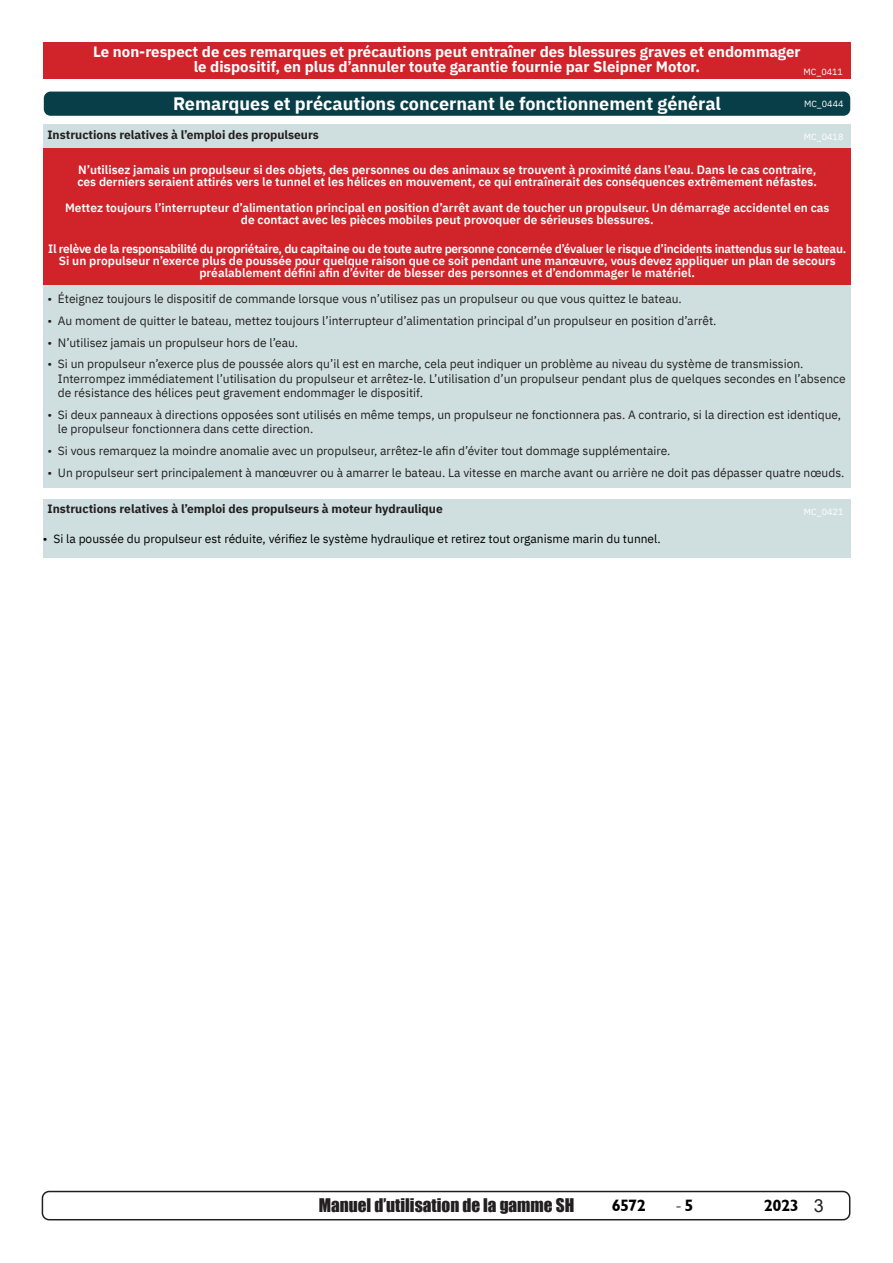
<style>
.page{position:relative;width:893px;height:1263px;background:#fff}
.page>*{position:absolute;margin:0;border:0;box-sizing:border-box;transform-origin:0 0}
.t1{font:700 18px "IBM Plex Sans";color:#fff}
.t2{font:18px "Minion Pro";color:#231f20}
.t3{font:17.25px "Impact";color:#231f20}
.t4{font:16.5px "Garrison Sans BOLD";letter-spacing:-.035em;color:#000}
.t5{font:700 15px/15px "IBM Plex Sans";color:#fff;text-align:center}
.t6{font:12px/14.4px "IBM Plex Sans";color:#231f20}
.t7{font:600 12px/12px "IBM Plex Sans";color:#fff;text-align:center}
.t8{font:700 12px "IBM Plex Sans";color:#231f20}
.t9{font:12px "IBM Plex Sans";color:#000}
.t10{font:9px "IBM Plex Sans";color:#fff}
.s1{font-family:"Garrison Sans BOLD";font-size:16.5px;color:#000}
.s2{font-family:"Arial";font-size:18px;color:#231f20}
</style>
<div class="page">
<div style="left:42px;top:1191px;width:808px;height:29px;border:2px solid #231f20;border-radius:7px"></div>
<div style="left:43px;top:499px;width:808px;height:59px;background:#cfdfdf"></div>
<div style="left:43px;top:125px;width:808px;height:363px;background:#cfdfdf"></div>
<div style="left:44px;top:148px;width:807px;height:137px;background:#d1232a"></div>
<div style="left:43px;top:43px;width:808px;height:36px;background:#d1232a"></div>
<div style="left:44px;top:92px;width:806px;height:24px;background:#083e48;border-radius:7px"></div>
<p class="t5" style="left:93px;top:43px;width:709px">Le non-respect de ces remarques et précautions peut entraîner des blessures graves et endommager le dispositif, en plus d’annuler toute garantie fournie par Sleipner Motor.</p>
<p class="t10" style="left:804px;top:65px;width:41px">MC_0411</p>
<p class="t1" style="left:173px;top:89px;width:549px">Remarques et précautions concernant le fonctionnement général</p>
<p class="t10" style="left:804px;top:96px;width:41px">MC_0444</p>
<p class="t8" style="left:47px;top:125px;width:273px">Instructions relatives à l’emploi des propulseurs</p>
<p class="t7" style="left:77px;top:163px;width:741px;text-align:left">N’utilisez jamais un propulseur si des objets, des personnes ou des animaux se trouvent à proximité dans l’eau. Dans le cas contraire, ces derniers seraient attirés vers le tunnel et les hélices en mouvement, ce qui entraînerait des conséquences extrêmement néfastes.</p>
<p class="t7" style="left:65px;top:201px;width:766px">Mettez toujours l’interrupteur d’alimentation principal en position d’arrêt avant de toucher un propulseur. Un démarrage accidentel en cas de contact avec les pièces mobiles peut provoquer de sérieuses blessures.</p>
<p class="t7" style="left:48px;top:241px;width:800px">Il relève de la responsabilité du propriétaire, du capitaine ou de toute autre personne concernée d’évaluer le risque d’incidents inattendus sur le bateau.<br>Si un propulseur n’exerce plus de poussée pour quelque raison que ce soit pendant une manœuvre, vous devez appliquer un plan de secours préalablement défini afin d’éviter de blesser des personnes et d’endommager le matériel.</p>
<p class="t10" style="left:804px;top:130px;width:41px">MC_0418</p>
<p class="t6" style="left:47px;top:291px;width:636px">• Éteignez toujours le dispositif de commande lorsque vous n’utilisez pas un propulseur ou que vous quittez le bateau.</p>
<p class="t6" style="left:47px;top:313px;width:670px">• Au moment de quitter le bateau, mettez toujours l’interrupteur d’alimentation principal d’un propulseur en position d’arrêt.</p>
<p class="t6" style="left:47px;top:334px;width:252px">• N’utilisez jamais un propulseur hors de l’eau.</p>
<p class="t6" style="left:58px;top:356px;width:789px;text-indent:-10px">• Si un propulseur n’exerce plus de poussée alors qu’il est en marche, cela peut indiquer un problème au niveau du système de transmission.<br>Interrompez immédiatement l’utilisation du propulseur et arrêtez-le. L’utilisation d’un propulseur pendant plus de quelques secondes en l’absence de résistance des hélices peut gravement endommager le dispositif.</p>
<p class="t6" style="left:58px;top:407px;width:785px;text-indent:-10px">• Si deux panneaux à directions opposées sont utilisés en même temps, un propulseur ne fonctionnera pas. A contrario, si la direction est identique, le propulseur fonctionnera dans cette direction.</p>
<p class="t6" style="left:47px;top:443px;width:624px">• Si vous remarquez la moindre anomalie avec un propulseur, arrêtez-le afin d’éviter tout dommage supplémentaire.</p>
<p class="t6" style="left:47px;top:464px;width:798px">• Un propulseur sert principalement à manœuvrer ou à amarrer le bateau. La vitesse en marche avant ou arrière ne doit pas dépasser quatre nœuds.</p>
<p class="t8" style="left:48px;top:499px;width:397px">Instructions relatives à l’emploi des propulseurs à moteur hydraulique</p>
<p class="t10" style="left:804px;top:505px;width:41px">MC_0421</p>
<p class="t9" style="left:43px;top:529px;width:619px">• Si la poussée du propulseur est réduite, vérifiez le système hydraulique et retirez tout organisme marin du tunnel.</p>
<h2 class="t3" style="left:319px;top:1192px;width:257px">Manuel d’utilisation de la gamme SH</h2>
<h3 class="t4" style="left:612px;top:1196px;width:36px">6572</h3>
<h1 class="t2" style="left:675px;top:1193px;width:20px">-<span class="s1">5</span></h1>
<h3 class="t4" style="left:764px;top:1196px;width:61px">2023 <span class="s2">3</span></h3>
</div>
